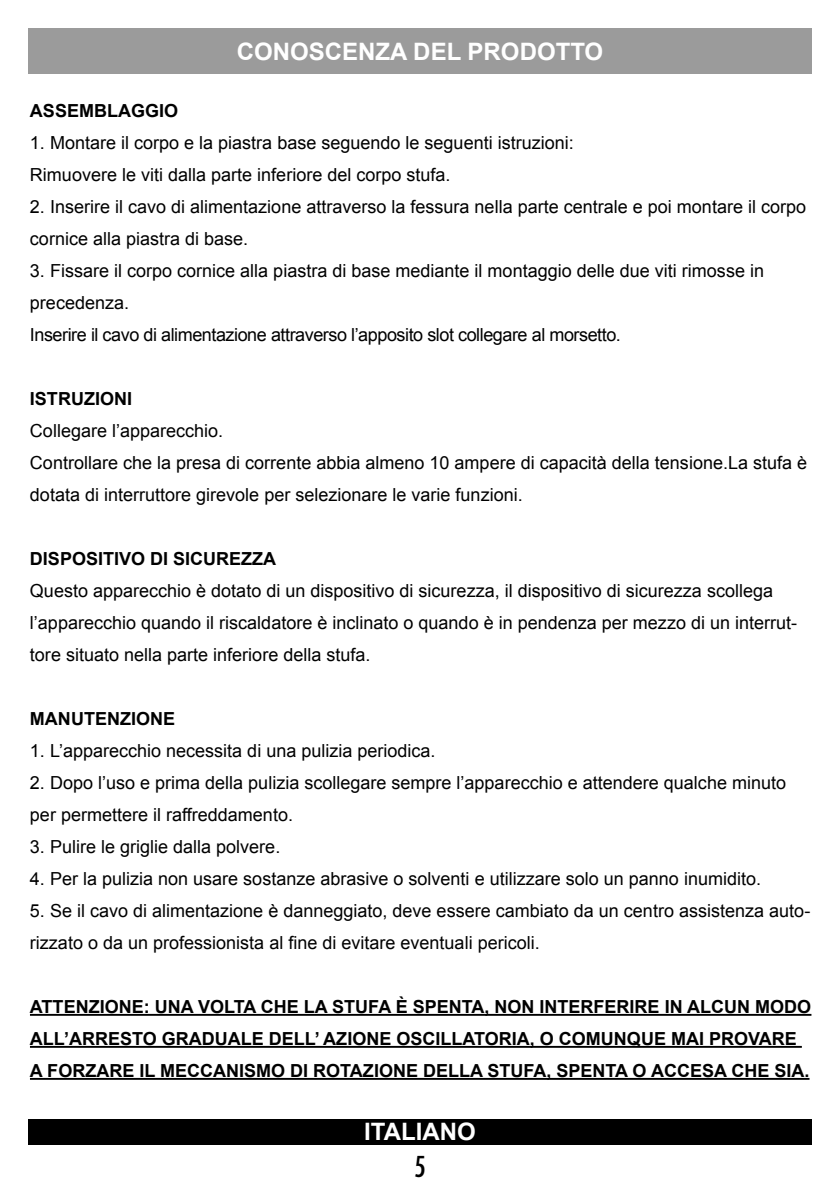
<style>
.page{position:relative;width:840px;height:1191px;background:#fff}
.page>*{position:absolute;margin:0;border:0;box-sizing:border-box;transform-origin:0 0}
.t1{font:500 condensed 28px "Futura";color:#000}
.t2{font:700 24px "Arial";color:#fff}
.t3{font:18px/32px "Arial";color:#000}
.t4{font:700 18px/32px "Arial";color:#000}
</style>
<div class="page">
<div style="left:28px;top:1119px;width:783px;height:25px;background:#000"></div>
<hr style="left:30px;top:1014px;width:781px;height:1px;background:#000">
<hr style="left:30px;top:1046px;width:771px;height:1px;background:#000">
<hr style="left:30px;top:1078px;width:779px;height:1px;background:#000">
<div style="left:28px;top:28px;width:783px;height:46px;background:#9b9b9b"></div>
<h2 class="t2" style="left:236px;top:36px;width:368px">CONOSCENZA DEL PRODOTTO</h2>
<p class="t4" style="left:30px;top:95px;width:150px">ASSEMBLAGGIO</p>
<p class="t3" style="left:30px;top:126px;width:545px">1. Montare il corpo e la piastra base seguendo le seguenti istruzioni:<br>Rimuovere le viti dalla parte inferiore del corpo stufa.</p>
<p class="t3" style="left:30px;top:190px;width:777px">2. Inserire il cavo di alimentazione attraverso la fessura nella parte centrale e poi montare il corpo cornice alla piastra di base.</p>
<p class="t3" style="left:30px;top:254px;width:735px">3. Fissare il corpo cornice alla piastra di base mediante il montaggio delle due viti rimosse in precedenza.<br>Inserire il cavo di alimentazione attraverso l’apposito slot collegare al morsetto.</p>
<p class="t4" style="left:30px;top:383px;width:104px">ISTRUZIONI</p>
<p class="t3" style="left:30px;top:414px;width:778px">Collegare l’apparecchio.<br>Controllare che la presa di corrente abbia almeno 10 ampere di capacità della tensione.La stufa è dotata di interruttore girevole per selezionare le varie funzioni.</p>
<p class="t4" style="left:30px;top:543px;width:248px">DISPOSITIVO DI SICUREZZA</p>
<p class="t3" style="left:30px;top:575px;width:768px">Questo apparecchio è dotato di un dispositivo di sicurezza, il dispositivo di sicurezza scollega l’apparecchio quando il riscaldatore è inclinato o quando è in pendenza per mezzo di un interrut&shy;tore situato nella parte inferiore della stufa.</p>
<p class="t4" style="left:30px;top:703px;width:146px">MANUTENZIONE</p>
<p class="t3" style="left:30px;top:735px;width:407px">1. L’apparecchio necessita di una pulizia periodica.</p>
<p class="t3" style="left:30px;top:767px;width:757px">2. Dopo l’uso e prima della pulizia scollegare sempre l’apparecchio e attendere qualche minuto per permettere il raffreddamento.</p>
<p class="t3" style="left:30px;top:831px;width:252px">3. Pulire le griglie dalla polvere.</p>
<p class="t3" style="left:30px;top:863px;width:732px">4. Per la pulizia non usare sostanze abrasive o solventi e utilizzare solo un panno inumidito.</p>
<p class="t3" style="left:30px;top:895px;width:781px">5. Se il cavo di alimentazione è danneggiato, deve essere cambiato da un centro assistenza auto&shy;rizzato o da un professionista al fine di evitare eventuali pericoli.</p>
<p class="t4" style="left:30px;top:991px;width:782px">ATTENZIONE: UNA VOLTA CHE LA STUFA È SPENTA, NON INTERFERIRE IN ALCUN MODO<br>ALL’ARRESTO GRADUALE DELL’ AZIONE OSCILLATORIA, O COMUNQUE MAI PROVARE<br>A FORZARE IL MECCANISMO DI ROTAZIONE DELLA STUFA, SPENTA O ACCESA CHE SIA.</p>
<h2 class="t2" style="left:364px;top:1116px;width:113px">ITALIANO</h2>
<h1 class="t1" style="left:414px;top:1148px;width:13px">5</h1>
</div>
